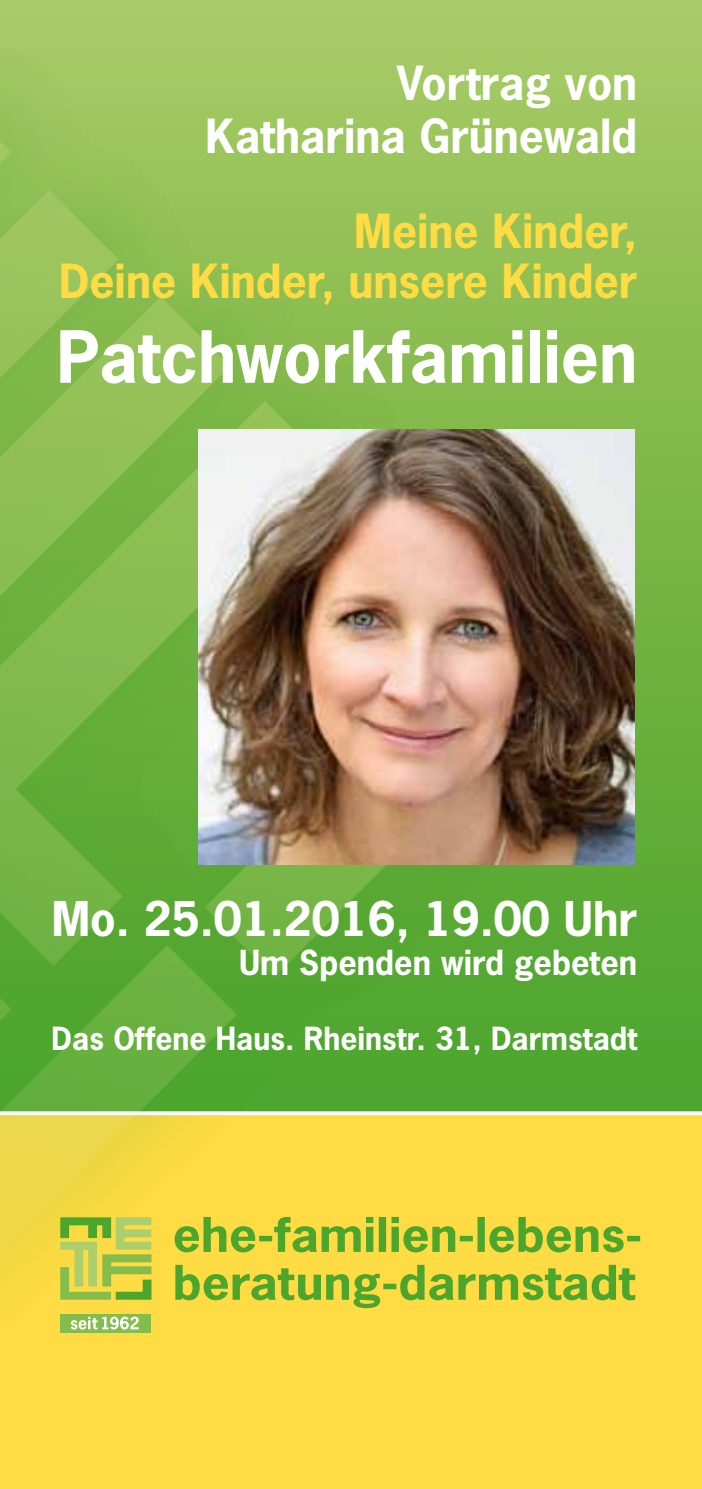
<style>
.page{position:relative;width:702px;height:1489px;background:#fff}
.page>*{position:absolute;margin:0;border:0;box-sizing:border-box;transform-origin:0 0}
.t1{font:700 67.5px "News Gothic";color:#fff}
.t2{font:700 45px "News Gothic";color:#fff}
.t3{font:700 44.25px/50px "News Gothic";color:#ffdc43;text-align:right}
.t4{font:700 44.25px/53px "News Gothic";color:#fff;text-align:right}
.t5{font:700 32.5px "News Gothic";color:#fff}
.t6{font:700 30px "News Gothic";color:#fff}
</style>
<div class="page">
<div style="left:0;top:1113px;width:702px;height:375px;background:#ffdc43"></div>
<div style="left:0;top:0;width:702px;height:1113px;background:linear-gradient(to bottom,#a8ca64,#49a329)"></div>
<div style="left:0;top:0;width:212px;height:609px;background:#9fc760"></div>
<svg style="left:0;top:0;width:119px;height:227px"></svg>
<div style="left:160px;top:450px;width:490px;height:595px;background:#4ca62e;opacity:.75"></div>
<div style="left:428px;top:864px;width:129px;height:112px;background:#59a934"></div>
<div style="left:0;top:227px;width:428px;height:808px;background:#4ca62e;opacity:.75"></div>
<svg style="left:0;top:297px;width:334px;height:668px"></svg>
<div style="left:0;top:875px;width:331px;height:609px;background:#4ca62e;opacity:.75"></div>
<svg style="left:0;top:945px;width:237px;height:469px"></svg>
<div style="left:0;top:550px;width:106px;height:706px;background:#4ca62e;opacity:.75"></div>
<svg style="left:0;top:619px;width:11px;height:568px;background:#7ab540"></svg>
<svg style="left:175px;top:1264px;width:460px;height:43px"></svg>
<svg style="left:175px;top:1216px;width:465px;height:36px"></svg>
<svg style="left:60px;top:1217px;width:91px;height:82px"></svg>
<div style="left:60px;top:1313px;width:91px;height:19px;background:#84bd4b"></div>
<svg style="left:71px;top:1316px;width:68px;height:13px"></svg>
<hr style="left:0;top:1111px;width:702px;height:3px;background:#fff">
<img style="left:199px;top:429px;width:435px;height:435px">
<p class="t4" style="left:205px;top:55px;width:433px">Vortrag von<br>Katharina Grünewald</p>
<p class="t3" style="left:59px;top:205px;width:579px">Meine Kinder,<br>Deine Kinder, unsere Kinder</p>
<h1 class="t1" style="left:57px;top:312px;width:582px">Patchworkfamilien</h1>
<p class="t2" style="left:52px;top:889px;width:587px">Mo. 25.01.2016, 19.00 Uhr</p>
<p class="t5" style="left:239px;top:941px;width:399px">Um Spenden wird gebeten</p>
<p class="t6" style="left:52px;top:1018px;width:587px">Das Offene Haus. Rheinstr. 31, Darmstadt</p>
</div>
